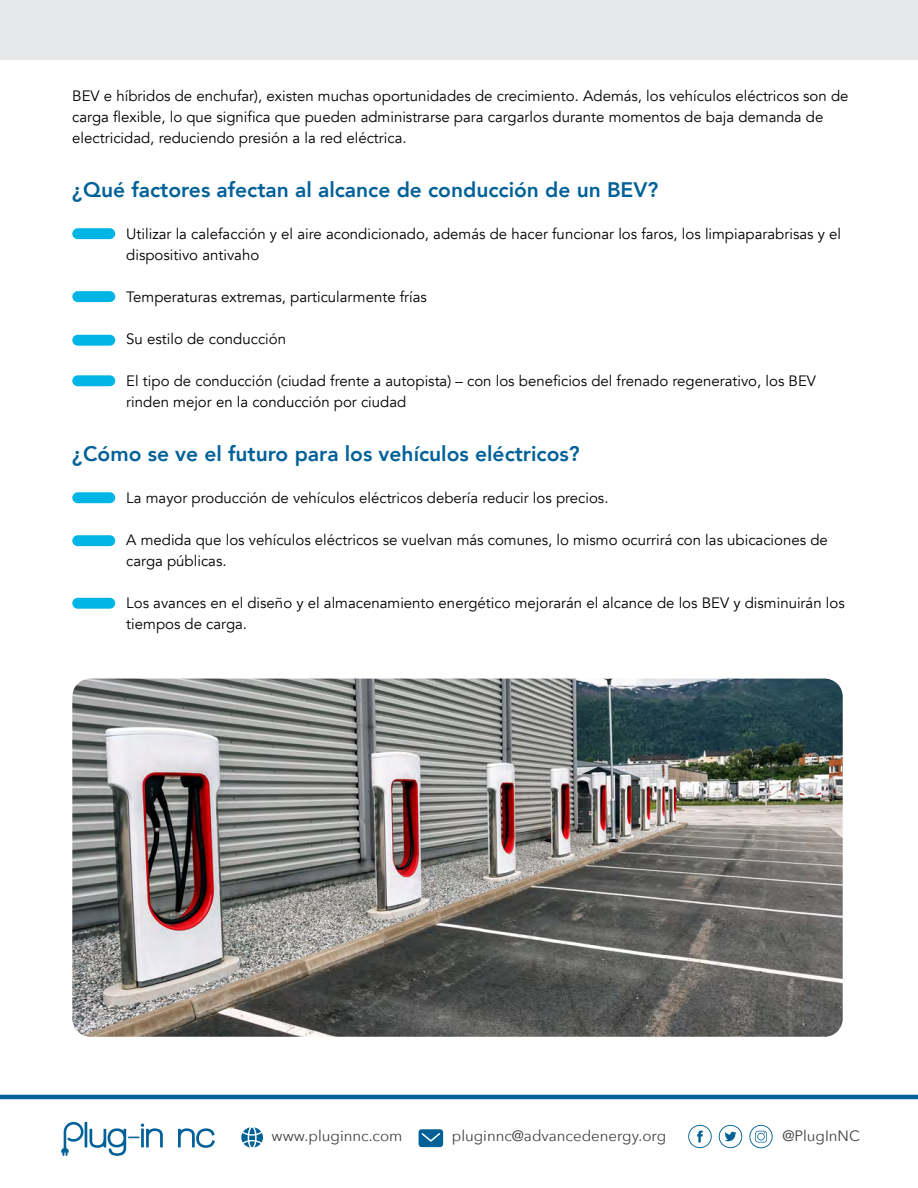
<style>
.page{position:relative;width:918px;height:1188px;background:#fff}
.page>*{position:absolute;margin:0;border:0;box-sizing:border-box;transform-origin:0 0}
.t1{font:800 21px "Avenir";color:#006198}
.t2{font:15px/21px "Avenir";color:#000}
.t3{font:15px "Avenir Next";color:#414042}
</style>
<div class="page">
<svg style="left:178px;top:1128px;width:37px;height:20px"></svg>
<hr style="left:85px;top:1122px;width:2px;height:25px;background:#006198">
<svg style="left:90px;top:1124px;width:73px;height:32px"></svg>
<svg style="left:61px;top:1122px;width:22px;height:34px"></svg>
<hr style="left:0;top:1095px;width:918px;height:4px;background:#006198">
<svg style="left:419px;top:1129px;width:24px;height:18px"></svg>
<svg style="left:688px;top:1125px;width:24px;height:23px"></svg>
<svg style="left:719px;top:1125px;width:23px;height:23px"></svg>
<svg style="left:749px;top:1125px;width:24px;height:23px"></svg>
<svg style="left:241px;top:1127px;width:22px;height:20px"></svg>
<div style="left:0;top:0;width:918px;height:60px;background:#e6e7e8"></div>
<div style="left:72px;top:228px;width:43px;height:11px;background:#00b5e6;border-radius:5px"></div>
<div style="left:72px;top:291px;width:43px;height:11px;background:#00b5e6;border-radius:5px"></div>
<div style="left:72px;top:335px;width:43px;height:11px;background:#00b5e6;border-radius:5px"></div>
<div style="left:72px;top:375px;width:43px;height:11px;background:#00b5e6;border-radius:5px"></div>
<div style="left:72px;top:492px;width:43px;height:11px;background:#00b5e6;border-radius:5px"></div>
<div style="left:72px;top:535px;width:43px;height:11px;background:#00b5e6;border-radius:5px"></div>
<div style="left:72px;top:598px;width:43px;height:11px;background:#00b5e6;border-radius:5px"></div>
<img style="left:72px;top:679px;width:771px;height:358px">
<p class="t2" style="left:72px;top:86px;width:778px">BEV e híbridos de enchufar), existen muchas oportunidades de crecimiento. Además, los vehículos eléctricos son de carga flexible, lo que significa que pueden administrarse para cargarlos durante momentos de baja demanda de electricidad, reduciendo presión a la red eléctrica.</p>
<h1 class="t1" style="left:72px;top:174px;width:588px">¿Qué factores afectan al alcance de conducción de un BEV?</h1>
<p class="t2" style="left:126px;top:224px;width:716px">Utilizar la calefacción y el aire acondicionado, además de hacer funcionar los faros, los limpiaparabrisas y el dispositivo antivaho</p>
<p class="t2" style="left:126px;top:287px;width:302px">Temperaturas extremas, particularmente frías</p>
<p class="t2" style="left:126px;top:329px;width:161px">Su estilo de conducción</p>
<p class="t2" style="left:126px;top:371px;width:691px">El tipo de conducción (ciudad frente a autopista) – con los beneficios del frenado regenerativo, los BEV rinden mejor en la conducción por ciudad</p>
<h1 class="t1" style="left:72px;top:438px;width:509px">¿Cómo se ve el futuro para los vehículos eléctricos?</h1>
<p class="t2" style="left:126px;top:488px;width:484px">La mayor producción de vehículos eléctricos debería reducir los precios.</p>
<p class="t2" style="left:126px;top:530px;width:703px">A medida que los vehículos eléctricos se vuelvan más comunes, lo mismo ocurrirá con las ubicaciones de carga públicas.</p>
<p class="t2" style="left:126px;top:593px;width:720px">Los avances en el diseño y el almacenamiento energético mejorarán el alcance de los BEV y disminuirán los tiempos de carga.</p>
<p class="t3" style="left:272px;top:1124px;width:132px">www.pluginnc.com</p>
<p class="t3" style="left:452px;top:1124px;width:216px">pluginnc@advancedenergy.org</p>
<p class="t3" style="left:782px;top:1124px;width:79px">@PlugInNC</p>
</div>
